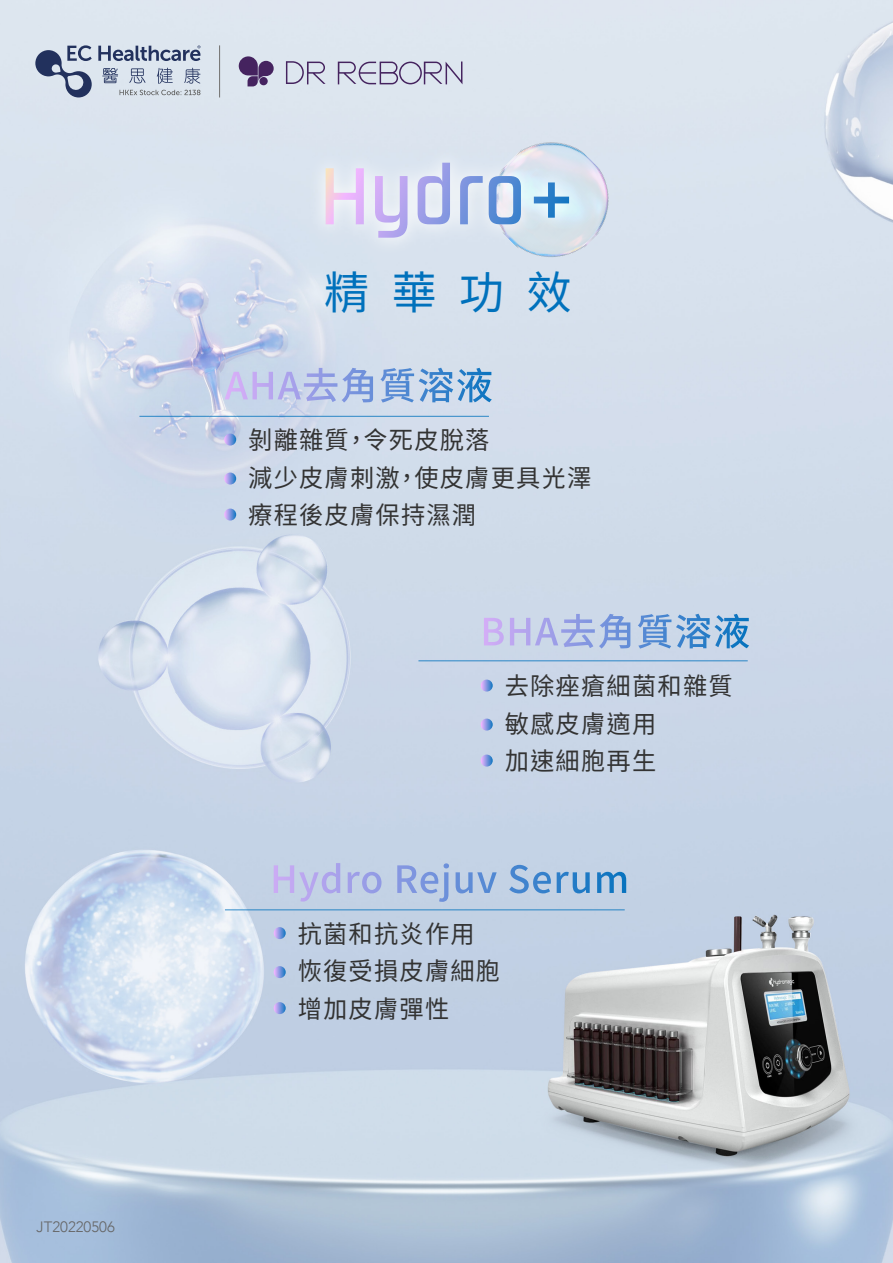
<style>
.page{position:relative;width:893px;height:1263px;background:#fff}
.page>*{position:absolute;margin:0;border:0;box-sizing:border-box;transform-origin:0 0}
.t1{font:45px "Source Han Sans TC";color:#0071bc}
.t2{font:24.75px/37.5px "Source Han Sans TC";letter-spacing:.05em;color:#333}
.t3{font:300 15px "Avenir";color:#666}
</style>
<div class="page">
<img style="left:0;top:0;width:893px;height:1263px">
<div style="left:470px;top:120px;width:161px;height:161px;background:#d9e3ee"></div>
<img style="left:302px;top:140px;width:290px;height:121px">
<svg style="left:326px;top:168px;width:38px;height:56px;background:#e9d6f0"></svg>
<svg style="left:375px;top:176px;width:32px;height:62px;background:#d1c8f2"></svg>
<svg style="left:418px;top:163px;width:32px;height:61px;background:#bdc3ec"></svg>
<svg style="left:460px;top:176px;width:23px;height:48px"></svg>
<svg style="left:489px;top:176px;width:32px;height:48px;background:#8fb1df"></svg>
<svg style="left:534px;top:182px;width:35px;height:36px"></svg>
<svg style="left:225px;top:368px;width:148px;height:34px;background:#bac4e9"></svg>
<svg style="left:380px;top:368px;width:112px;height:35px;background:#97b9df"></svg>
<svg style="left:224px;top:434px;width:12px;height:12px"></svg>
<svg style="left:224px;top:472px;width:12px;height:12px"></svg>
<svg style="left:224px;top:509px;width:12px;height:11px"></svg>
<svg style="left:484px;top:618px;width:20px;height:27px"></svg>
<svg style="left:510px;top:614px;width:120px;height:34px;background:#b5c1e6"></svg>
<svg style="left:638px;top:614px;width:111px;height:35px;background:#8eb5dc"></svg>
<svg style="left:481px;top:680px;width:12px;height:12px"></svg>
<svg style="left:481px;top:718px;width:12px;height:12px"></svg>
<svg style="left:481px;top:754px;width:12px;height:13px"></svg>
<svg style="left:274px;top:863px;width:66px;height:38px;background:#c0c5e7"></svg>
<svg style="left:348px;top:872px;width:33px;height:21px"></svg>
<svg style="left:397px;top:863px;width:52px;height:39px;background:#aabde2"></svg>
<svg style="left:456px;top:872px;width:41px;height:21px"></svg>
<svg style="left:509px;top:865px;width:42px;height:28px"></svg>
<svg style="left:557px;top:872px;width:33px;height:21px"></svg>
<svg style="left:597px;top:872px;width:29px;height:21px"></svg>
<svg style="left:274px;top:927px;width:12px;height:12px"></svg>
<svg style="left:274px;top:966px;width:12px;height:12px"></svg>
<svg style="left:274px;top:1002px;width:12px;height:12px"></svg>
<hr style="left:139px;top:416px;width:350px;height:1px;background:#0071bc">
<hr style="left:418px;top:660px;width:330px;height:1px;background:#0071bc">
<hr style="left:225px;top:909px;width:400px;height:1px;background:#0071bc">
<svg style="left:286px;top:61px;width:40px;height:23px"></svg>
<svg style="left:338px;top:62px;width:124px;height:22px;background:#bbbbcf"></svg>
<svg style="left:239px;top:56px;width:35px;height:30px"></svg>
<hr style="left:219px;top:45px;width:1px;height:52px;background:#71706e">
<svg style="left:102px;top:68px;width:16px;height:15px"></svg>
<svg style="left:129px;top:68px;width:17px;height:15px"></svg>
<svg style="left:157px;top:67px;width:16px;height:17px"></svg>
<svg style="left:184px;top:68px;width:16px;height:16px"></svg>
<svg style="left:35px;top:45px;width:57px;height:52px;background:#98a3b9"></svg>
<svg style="left:120px;top:90px;width:80px;height:5px"></svg>
<svg style="left:98px;top:45px;width:102px;height:16px;background:#929db4"></svg>
<p class="t3" style="left:37px;top:1218px;width:80px">JT20220506</p>
<h1 class="t1" style="left:324px;top:267px;width:249px">精華功效</h1>
<p class="t2" style="left:248px;top:422px;width:345px">剝離雜質，令死皮脫落<br>減少皮膚刺激，使皮膚更具光澤療程後皮膚保持濕潤</p>
<p class="t2" style="left:505px;top:668px;width:229px">去除痤瘡細菌和雜質敏感皮膚適用<br>加速細胞再生</p>
<p class="t2" style="left:298px;top:916px;width:204px">抗菌和抗炎作用恢復受損皮膚細胞增加皮膚彈性</p>
</div>
